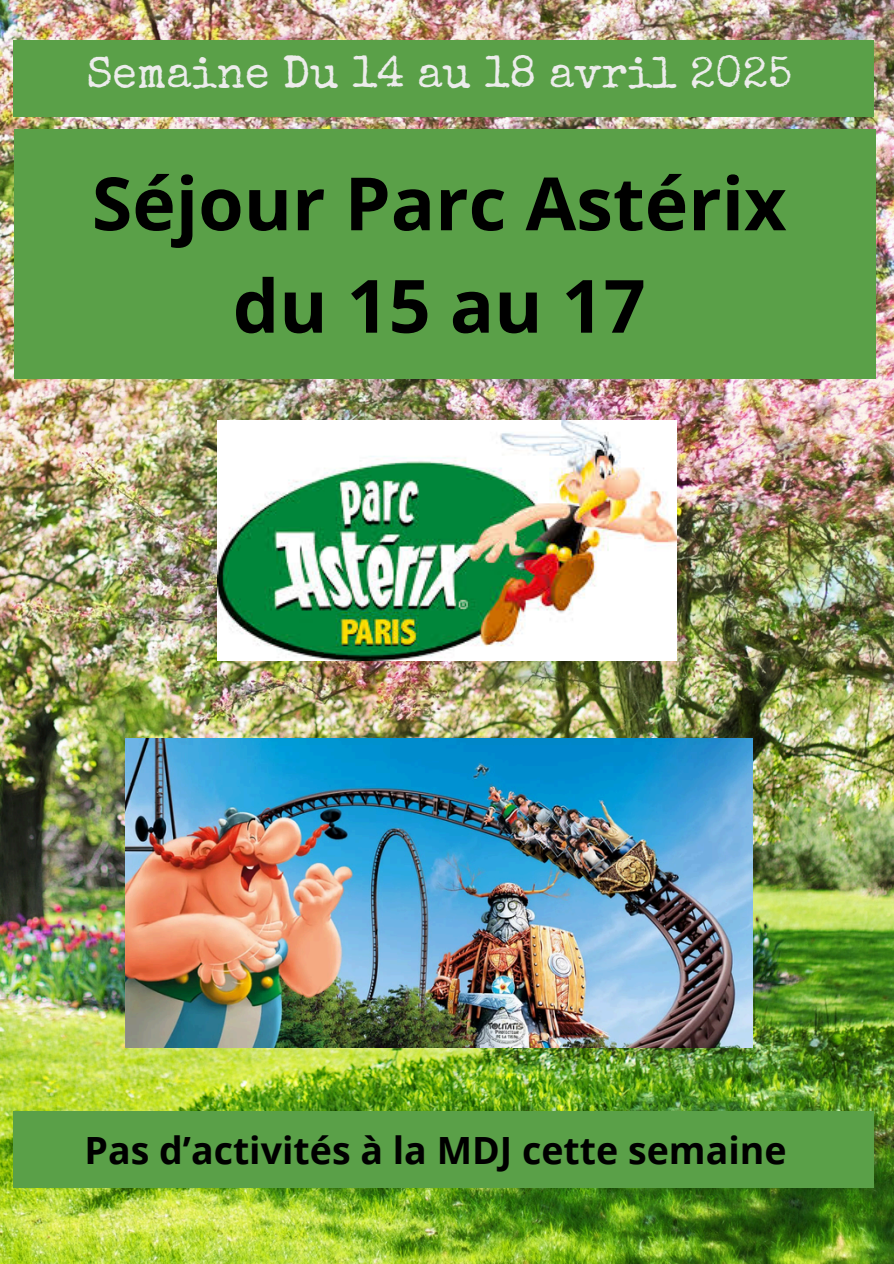
<style>
.page{position:relative;width:894px;height:1264px;background:#fff}
.page>*{position:absolute;margin:0;border:0;box-sizing:border-box;transform-origin:0 0}
.t1{font:700 73.5px/102.3px "Open Sans";color:#000;text-align:center}
.t2{font:44.55px "Special Elite";color:#ececeb}
.t3{font:700 37.5px "Open Sans";color:#000}
</style>
<div class="page">
<img style="left:0;top:0;width:893px;height:1263px">
<div style="left:14px;top:40px;width:859px;height:77px;background:#5aa048"></div>
<div style="left:15px;top:129px;width:860px;height:250px;background:#5aa048"></div>
<div style="left:14px;top:1110px;width:859px;height:77px;background:#5aa048"></div>
<img style="left:218px;top:420px;width:457px;height:240px">
<img style="left:126px;top:739px;width:626px;height:308px">
<p class="t2" style="left:86px;top:56px;width:707px">Semaine Du 14 au 18 avril 2025</p>
<h2 class="t1" style="left:92px;top:150px;width:696px">Séjour Parc Astérix du 15 au 17</h2>
<h1 class="t3" style="left:85px;top:1123px;width:703px">Pas d’activités à la MDJ cette semaine</h1>
</div>
